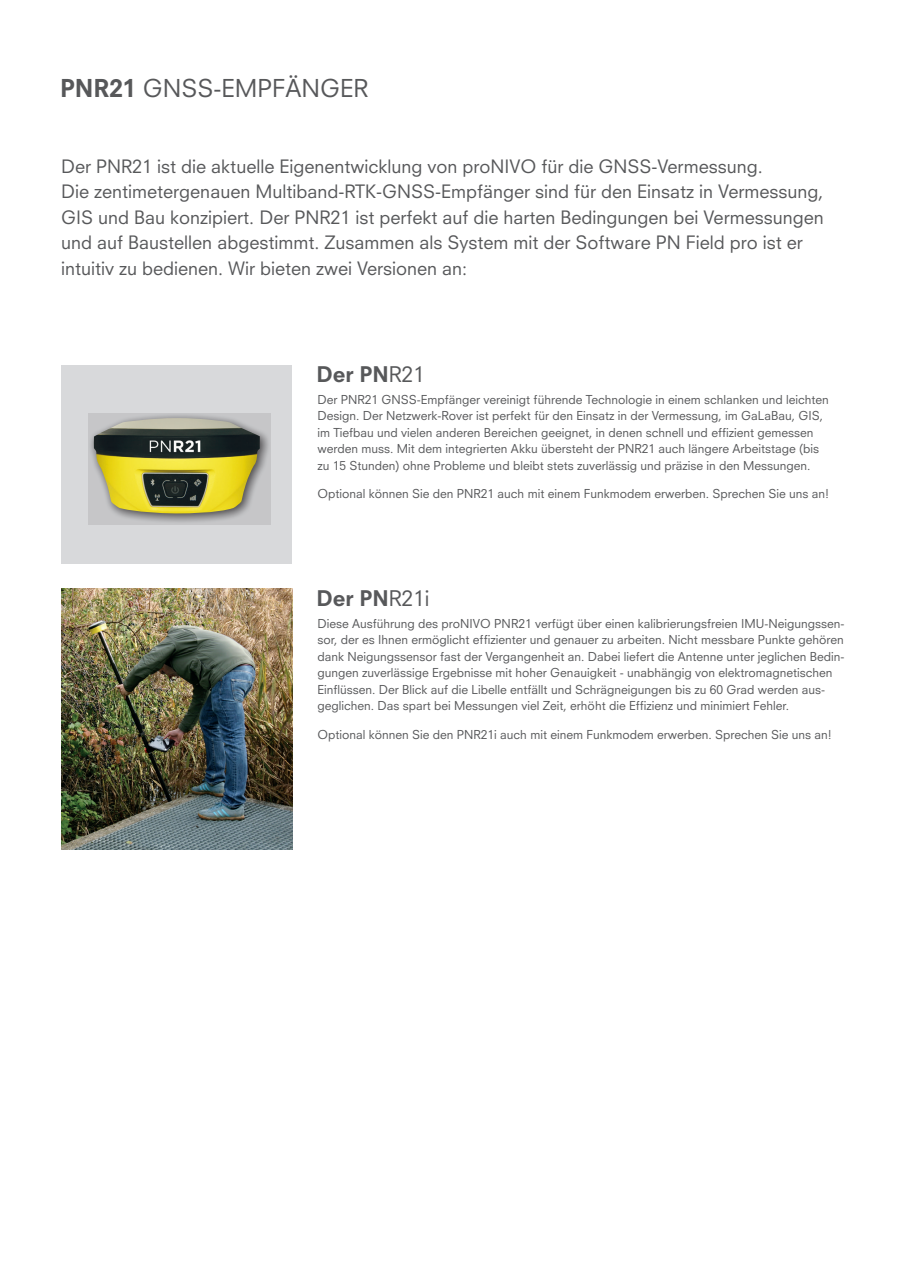
<style>
.page{position:relative;width:910px;height:1280px;background:#fff}
.page>*{position:absolute;margin:0;border:0;box-sizing:border-box;transform-origin:0 0}
.t1{font:24px "Neuzeit S";color:#57585a}
.t2{font:800 21px "Neuzeit S";color:#57585a}
.t3{font:18px/25.5px "Neuzeit S";color:#57585a}
.t4{font:12px/16.5px "Neuzeit S";color:#57585a}
.s1{font-weight:800}
.s2{font-weight:400}
</style>
<div class="page">
<div style="left:61px;top:365px;width:231px;height:199px;background:#d8d9db"></div>
<svg style="left:89px;top:413px;width:182px;height:112px;background:#b9b9bb"></svg>
<img style="left:94px;top:418px;width:166px;height:95px">
<img style="left:61px;top:589px;width:231px;height:260px">
<h1 class="t1" style="left:60px;top:73px;width:310px"><span class="s1">PNR21</span> GNSS-EMPFÄNGER</h1>
<p class="t3" style="left:61px;top:153px;width:764px">Der PNR21 ist die aktuelle Eigenentwicklung von proNIVO für die GNSS-Vermessung.<br>Die zentimetergenauen Multiband-RTK-GNSS-Empfänger sind für den Einsatz in Vermessung, GIS und Bau konzipiert. Der PNR21 ist perfekt auf die harten Bedingungen bei Vermessungen und auf Baustellen abgestimmt. Zusammen als System mit der Software PN Field pro ist er intuitiv zu bedienen. Wir bieten zwei V ersionen an:</p>
<h2 class="t2" style="left:316px;top:361px;width:110px">Der PN<span class="s2">R21</span></h2>
<p class="t4" style="left:317px;top:391px;width:513px">Der PNR21 GNSS-Empfänger vereinigt führende Technologie in einem schlanken und leichten Design. Der Netzwerk-Rover ist perfekt für den Einsatz in der Vermessung, im GaLaBau, GIS, im Tiefbau und vielen anderen Bereichen geeignet, in denen schnell und effizient gemessen werden muss. Mit dem integrierten Akku übersteht der PNR21 auch längere Arbeitstage (bis zu 15 Stunden) ohne Probleme und bleibt stets zuverlässig und präzise in den Messungen.</p>
<p class="t4" style="left:317px;top:486px;width:513px">Optional können Sie den PNR21 auch mit einem Funkmodem erwerben. Sprechen Sie uns an!</p>
<h2 class="t2" style="left:316px;top:585px;width:115px">Der PN<span class="s2">R21i</span></h2>
<p class="t4" style="left:317px;top:615px;width:529px">Diese Ausführung des proNIVO PNR21 verfügt über einen kalibrierungsfreien IMU-Neigungssen&shy;sor, der es Ihnen ermöglicht effizienter und genauer zu arbeiten. Nicht messbare Punkte gehören dank Neigungssensor fast der Vergangenheit an. Dabei liefert die Antenne unter jeglichen Bedin&shy;gungen zuverlässige Ergebnisse mit hoher Genauigkeit - unabhängig von elektromagnetischen Einflüssen. Der Blick auf die Libelle entfällt und Schrägneigungen bis zu 60 Grad werden aus&shy;geglichen. Das spart bei Messungen viel Zeit, erhöht die Effizienz und minimiert Fehler.</p>
<p class="t4" style="left:317px;top:726px;width:516px">Optional können Sie den PNR21i auch mit einem Funkmodem erwerben. Sprechen Sie uns an!</p>
</div>
